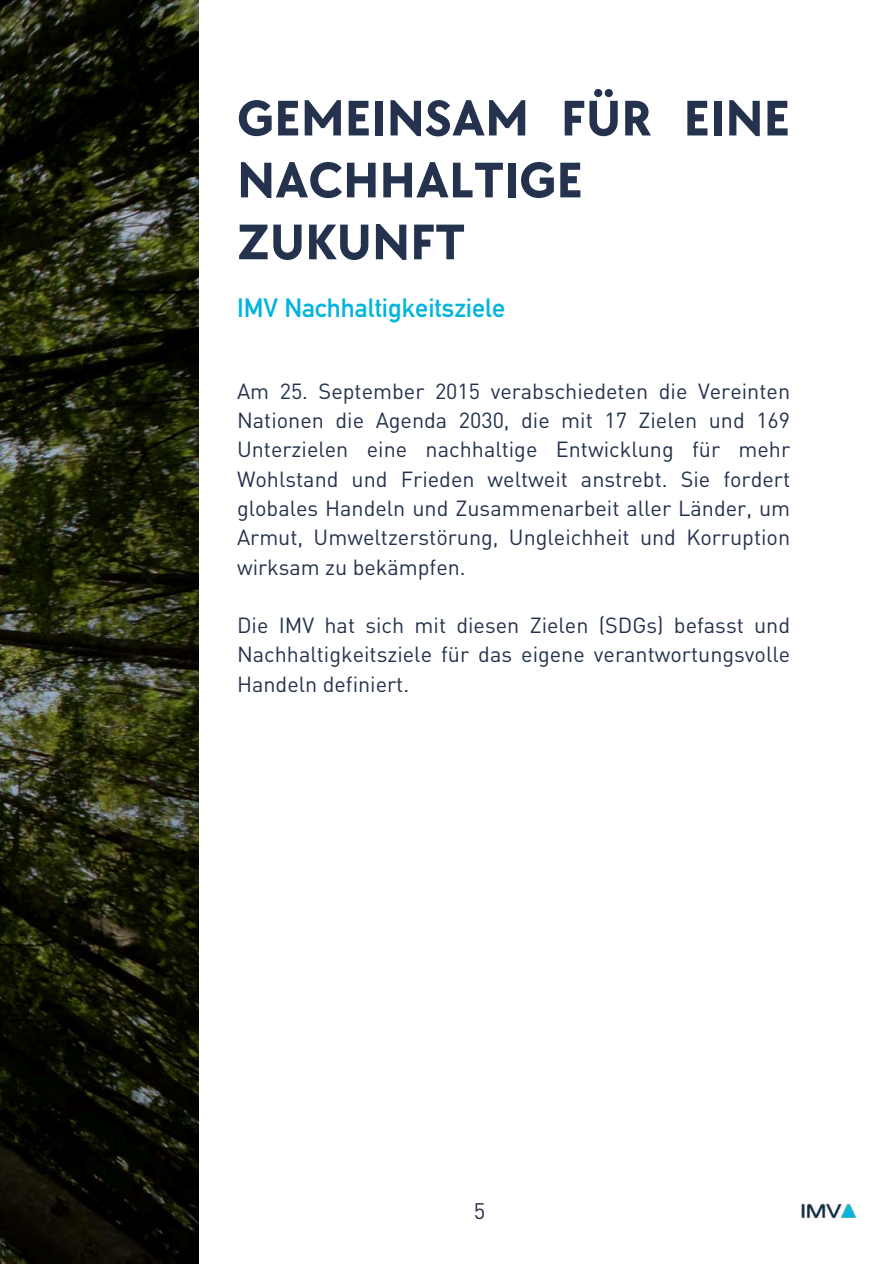
<style>
.page{position:relative;width:894px;height:1264px;background:#fff}
.page>*{position:absolute;margin:0;border:0;box-sizing:border-box;transform-origin:0 0}
.t1{font:700 51.75px/61.8px "TT Chocolates";color:#25324d}
.t2{font:700 26.1px "DIN Alternate";color:#01b4dc}
.t3{font:22.2px "DIN Pro";color:#25324d}
.t4{font:21.6px/29.2px "DIN Pro";color:#25324d;text-align:justify}
</style>
<div class="page">
<img style="left:0;top:0;width:199px;height:1263px">
<img style="left:801px;top:1203px;width:56px;height:16px">
<h1 class="t1" style="left:237px;top:85px;width:554px">GEMEINSAM FÜR EINE<br>NACHHALTIGE<br>ZUKUNFT</h1>
<p class="t2" style="left:237px;top:288px;width:269px">IMV Nachhaltigkeitsziele</p>
<p class="t4" style="left:237px;top:374px;width:554px">Am 25. September 2015 verabschiedeten die Vereinten Nationen die Agenda 2030, die mit 17 Zielen und 169<br>Unterzielen eine nachhaltige Entwicklung für mehr Wohlstand und Frieden weltweit anstrebt. Sie fordert globales Handeln und Zusammenarbeit aller Länder, um Armut, Umweltzerstörung, Ungleichheit und Korruption wirksam zu bekämpfen.</p>
<p class="t4" style="left:237px;top:608px;width:554px">Die IMV hat sich mit diesen Zielen (SDGs) befasst und Nachhaltigkeitsziele für das eigene verantwortungsvolle Handeln definiert.</p>
<p class="t3" style="left:473px;top:1193px;width:13px">5</p>
</div>
